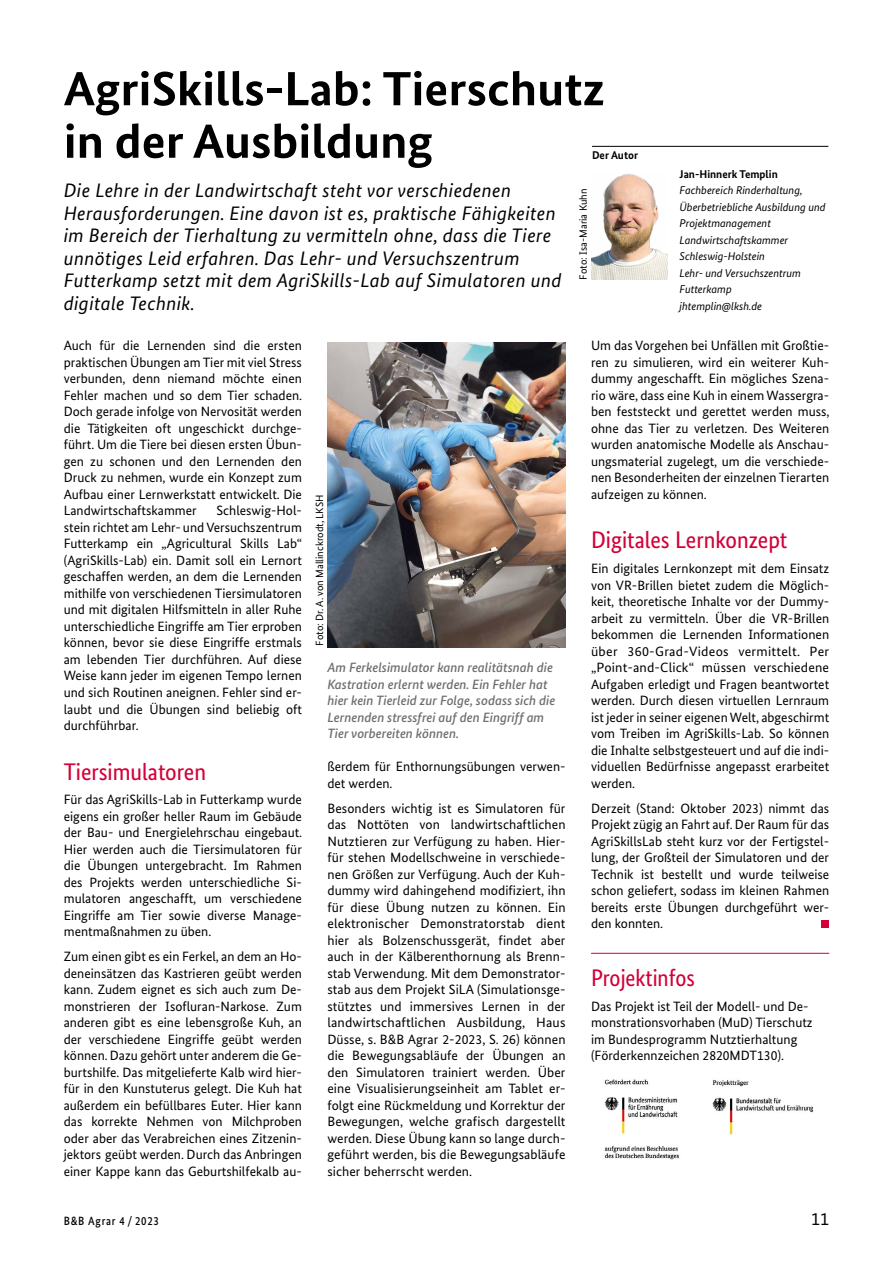
<style>
.page{position:relative;width:893px;height:1263px;background:#fff}
.page>*{position:absolute;margin:0;border:0;box-sizing:border-box;transform-origin:0 0}
.t1{font:700 48px/52.5px "Bundes Sans";color:#000;scale:1.05 1}
.t2{font:24px "Bundes Sans Cond";color:#d30039;scale:1.05 1}
.t3{font:24px "Bundes Sans Cond";color:#d30039}
.t4{font:italic 19.5px/22.5px "Bundes Sans";letter-spacing:.02em;color:#000}
.t5{font:18px "Bundes Sans";color:#000}
.t6{font:13.5px/16.5px "Bundes Sans";color:#000;text-align:justify}
.t7{font:italic 500 13.5px/16.5px "Bundes Sans";color:#6e6e6e}
.t8{font:500 12px "Bundes Sans";letter-spacing:.07em;color:#000;scale:.9 1}
.t9{font:italic 11.25px/16.5px "Bundes Sans";color:#000}
.t10{font:700 11.25px "Bundes Sans";color:#000}
.t11{font:10.5px "Bundes Sans";color:#000}
</style>
<div class="page">
<div style="left:821px;top:920px;width:8px;height:8px;background:#d30039"></div>
<img style="left:328px;top:342px;width:238px;height:305px">
<hr style="left:591px;top:953px;width:238px;height:1px;background:#d30039">
<img style="left:604px;top:1079px;width:210px;height:81px">
<hr style="left:592px;top:146px;width:236px;height:1px;background:#000">
<img style="left:591px;top:174px;width:77px;height:106px">
<h1 class="t1" style="left:64px;top:62px;width:517px">AgriSkills-Lab: Tierschutz in der Ausbildung</h1>
<p class="t10" style="left:592px;top:149px;width:48px">Der Autor</p>
<p class="t4" style="left:64px;top:179px;width:499px">Die Lehre in der Landwirtschaft steht vor verschiedenen Herausforderungen. Eine davon ist es, praktische Fähigkeiten im Bereich der Tierhaltung zu vermitteln ohne, dass die Tiere unnötiges Leid erfahren. Das Lehr- und Versuchszentrum Futterkamp setzt mit dem AgriSkills-Lab auf Simulatoren und digitale Technik.</p>
<p class="t11" style="left:577px;top:280px;width:92px;rotate:-90deg">Foto: Isa-Maria Kuhn</p>
<p class="t10" style="left:679px;top:167px;width:100px">Jan-Hinnerk Templin</p>
<p class="t9" style="left:679px;top:182px;width:148px">Fachbereich Rinderhaltung,<br>Überbetriebliche Ausbildung und<br>Projektmanagement<br>Landwirtschaftskammer<br>Schleswig-Holstein<br>Lehr- und Versuchszentrum<br>Futterkamp<br>jhtemplin@lksh.de</p>
<p class="t6" style="left:64px;top:337px;width:240px">Auch für die Lernenden sind die ersten praktischen Übungen am Tier mit viel Stress verbunden, denn niemand möchte einen Fehler machen und so dem Tier schaden.<br>Doch gerade infolge von Nervosität werden die Tätigkeiten oft ungeschickt durchge&shy;führt. Um die Tiere bei diesen ersten Übun&shy;gen zu schonen und den Lernenden den Druck zu nehmen, wurde ein Konzept zum Aufbau einer Lernwerkstatt entwickelt. Die Landwirtschaftskammer</p>
<p class="t6" style="left:64px;top:502px;width:240px;text-indent:153px">Schleswig-Hol&shy;stein richtet am Lehr- und Versuchszentrum Futterkamp ein „Agricultural Skills Lab“ (AgriSkills-Lab) ein. Damit soll ein Lernort geschaffen werden, an dem die Lernenden mithilfe von verschiedenen Tiersimulatoren und mit digitalen Hilfsmitteln in aller Ruhe unterschiedliche Eingriffe am Tier erproben können, bevor sie diese Eingriffe erstmals am lebenden Tier durchführen. Auf diese Weise kann jeder im eigenen Tempo lernen und sich Routinen aneignen. Fehler sind er&shy;laubt und die Übungen sind beliebig oft durchführbar.</p>
<h2 class="t2" style="left:64px;top:758px;width:137px">Tiersimulatoren</h2>
<p class="t6" style="left:64px;top:791px;width:240px">Für das AgriSkills-Lab in Futterkamp wurde eigens ein großer heller Raum im Gebäude der Bau- und Energielehrschau eingebaut.<br>Hier werden auch die Tiersimulatoren für die Übungen untergebracht. Im Rahmen des Projekts werden unterschiedliche Si&shy;mulatoren angeschafft, um verschiedene Eingriffe am Tier sowie diverse Manage&shy;mentmaßnahmen zu üben.</p>
<p class="t6" style="left:64px;top:948px;width:240px">Zum einen gibt es ein Ferkel, an dem an Ho&shy;deneinsätzen das Kastrieren geübt werden kann. Zudem eignet es sich auch zum De&shy;monstrieren der Isofluran-Narkose. Zum anderen gibt es eine lebensgroße Kuh, an der verschiedene Eingriffe geübt werden können. Dazu gehört unter anderem die Ge&shy;burtshilfe. Das mitgelieferte Kalb wird hier&shy;für in den Kunstuterus gelegt. Die Kuh hat außerdem ein befüllbares Euter. Hier kann das korrekte Nehmen von Milchproben oder aber das Verabreichen eines Zitzenin&shy;jektors geübt werden. Durch das Anbringen einer Kappe kann das Geburtshilfekalb au-</p>
<p class="t11" style="left:313px;top:646px;width:152px;rotate:-90deg">Foto: Dr. A. von Mallinckrodt, LKSH</p>
<p class="t7" style="left:327px;top:659px;width:229px">Am Ferkelsimulator kann realitätsnah die Kastration erlernt werden. Ein Fehler hat hier kein Tierleid zur Folge, sodass sich die Lernenden stressfrei auf den Eingriff am Tier vorbereiten können.</p>
<p class="t6" style="left:327px;top:758px;width:240px">ßerdem für Enthornungsübungen verwen&shy;det werden.</p>
<p class="t6" style="left:327px;top:799px;width:240px">Besonders wichtig ist es Simulatoren für das Nottöten von landwirtschaftlichen Nutztieren zur Verfügung zu haben. Hier&shy;für stehen Modellschweine in verschiede&shy;nen Größen zur Verfügung. Auch der Kuh&shy;dummy wird dahingehend modifiziert, ihn für diese Übung nutzen zu können. Ein elektronischer Demonstratorstab dient hier als Bolzenschussgerät, findet aber auch in der Kälberenthornung als Brenn&shy;stab Verwendung. Mit dem Demonstrator&shy;stab aus dem Projekt SiLA (Simulationsge&shy;stütztes und immersives Lernen in der landwirtschaftlichen Ausbildung, Haus Düsse, s. B&amp;B Agrar 2-2023, S. 26) können die Bewegungsabläufe der Übungen an den Simulatoren trainiert werden. Über eine Visualisierungseinheit am Tablet er&shy;folgt eine Rückmeldung und Korrektur der Bewegungen, welche grafisch dargestellt werden. Diese Übung kann so lange durch&shy;geführt werden, bis die Bewegungsabläufe sicher beherrscht werden.</p>
<p class="t6" style="left:591px;top:337px;width:240px">Um das Vorgehen bei Unfällen mit Großtie&shy;ren zu simulieren, wird ein weiterer Kuh&shy;dummy angeschafft. Ein mögliches Szena&shy;rio wäre, dass eine Kuh in einem Wassergra&shy;ben feststeckt und gerettet werden muss, ohne das Tier zu verletzen. Des Weiteren wurden anatomische Modelle als Anschau&shy;ungsmaterial zugelegt, um die verschiede&shy;nen Besonderheiten der einzelnen Tierarten aufzeigen zu können.</p>
<h2 class="t2" style="left:591px;top:527px;width:188px">Digitales Lernkonzept</h2>
<p class="t6" style="left:591px;top:560px;width:240px">Ein digitales Lernkonzept mit dem Einsatz von VR-Brillen bietet zudem die Möglich&shy;keit, theoretische Inhalte vor der Dummy&shy;arbeit zu vermitteln. Über die VR-Brillen bekommen die Lernenden Informationen über 360-Grad-Videos vermittelt. Per „Point-and-Click“ müssen verschiedene Aufgaben erledigt und Fragen beantwortet werden. Durch diesen virtuellen Lernraum ist jeder in seiner eigenen Welt, abgeschirmt vom Treiben im AgriSkills-Lab. So können die Inhalte selbstgesteuert und auf die indi&shy;viduellen Bedürfnisse angepasst erarbeitet werden.</p>
<p class="t6" style="left:591px;top:799px;width:240px">Derzeit (Stand: Oktober 2023) nimmt das Projekt zügig an Fahrt auf. Der Raum für das AgriSkillsLab steht kurz vor der Fertigstel&shy;lung, der Großteil der Simulatoren und der Technik ist bestellt und wurde teilweise schon geliefert, sodass im kleinen Rahmen bereits erste Übungen durchgeführt wer&shy;den konnten.</p>
<h2 class="t3" style="left:591px;top:964px;width:105px">Projektinfos</h2>
<p class="t6" style="left:591px;top:997px;width:223px;text-align:left">Das Projekt ist Teil der Modell- und De&shy;monstrationsvorhaben (MuD) Tierschutz im Bundesprogramm Nutztierhaltung (Förderkennzeichen 2820MDT130).</p>
<p class="t8" style="left:64px;top:1213px;width:107px">B&amp;B Agrar 4 / 2023</p>
<h3 class="t5" style="left:811px;top:1208px;width:19px">11</h3>
</div>
